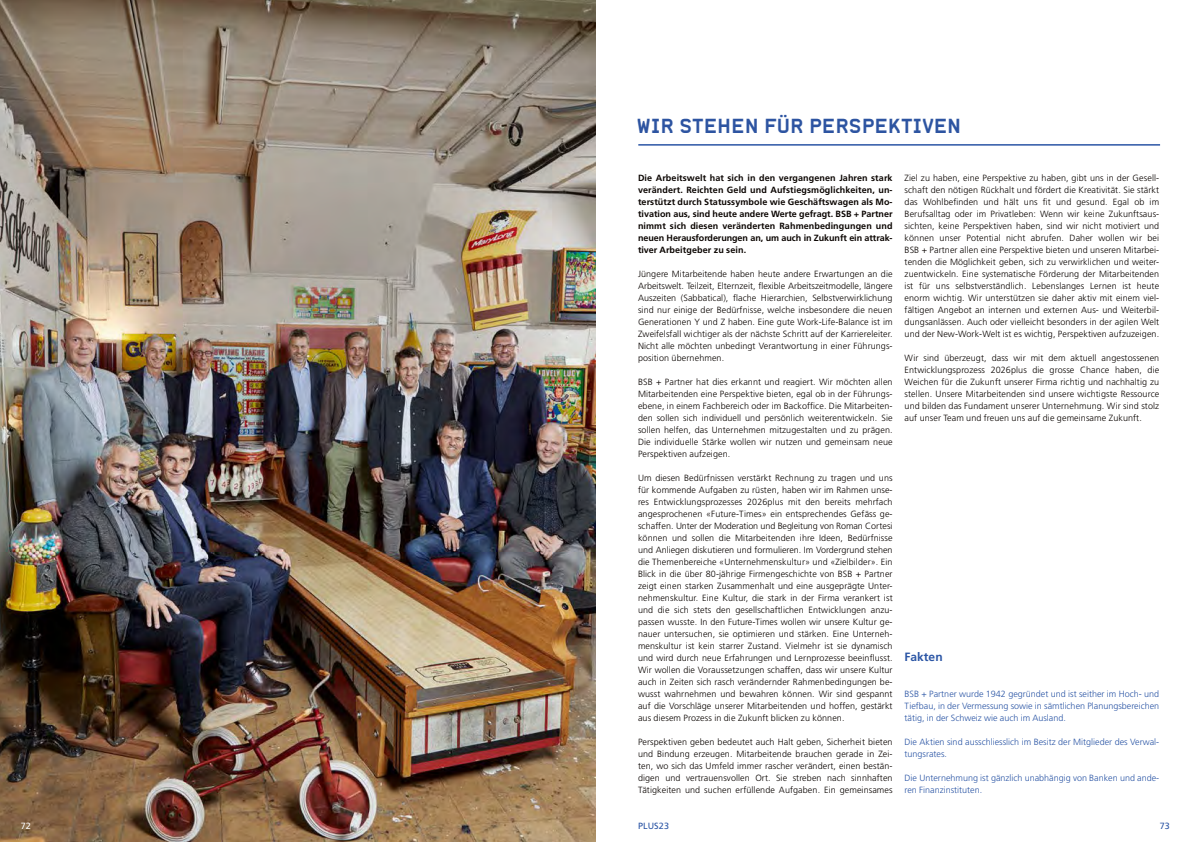
<style>
.page{position:relative;width:1191px;height:842px;background:#fff}
.page>*{position:absolute;margin:0;border:0;box-sizing:border-box;transform-origin:0 0}
.t1{font:700 20px "Alpha Headline Pro";color:#2d54a1}
.t2{font:700 12px "Frutiger LT Pro";color:#2b55a5}
.t3{font:300 9px/12px "Frutiger LT Pro";letter-spacing:.01em;color:#0a0400;text-align:justify}
.t4{font:700 9px/12px "Frutiger LT Pro";letter-spacing:-.01em;color:#0a0400;text-align:justify}
.t5{font:300 9px/12px "Frutiger LT Pro";color:#2b55a5}
.t6{font:9px "Frutiger LT Pro";letter-spacing:.01em;color:#2b55a5}
.t7{font:9px "Frutiger LT Pro";color:#fff}
</style>
<div class="page">
<img style="left:0;top:0;width:595px;height:842px">
<hr style="left:638px;top:144px;width:522px;height:2px;background:#2b55a5">
<p class="t7" style="left:21px;top:820px;width:12px">72</p>
<h1 class="t1" style="left:637px;top:114px;width:326px">WIR STEHEN FÜR PERSPEKTIVEN</h1>
<p class="t4" style="left:638px;top:172px;width:256px">Die Arbeitswelt hat sich in den vergangenen Jahren stark verändert. Reichten Geld und Aufstiegsmöglichkeiten, un&shy;terstützt durch Statussymbole wie Geschäftswagen als Mo&shy;tivation aus, sind heute andere Werte gefragt. BSB + Partner nimmt sich diesen veränderten Rahmenbedingungen und neuen Herausforderungen an, um auch in Zukunft ein attrak&shy;tiver Arbeitgeber zu sein.</p>
<p class="t3" style="left:638px;top:268px;width:256px">Jüngere Mitarbeitende haben heute andere Erwartungen an die Arbeitswelt. Teilzeit, Elternzeit, flexible Arbeitszeitmodelle, längere Auszeiten (Sabbatical), flache Hierarchien, Selbstverwirklichung sind nur einige der Bedürfnisse, welche insbesondere die neuen Generationen Y und Z haben. Eine gute Work-Life-Balance ist im Zweifelsfall wichtiger als der nächste Schritt auf der Karriereleiter.<br>Nicht alle möchten unbedingt Verantwortung in einer Führungs&shy;position übernehmen.</p>
<p class="t3" style="left:638px;top:376px;width:256px">BSB + Partner hat dies erkannt und reagiert. Wir möchten allen Mitarbeitenden eine Perspektive bieten, egal ob in der Führungs&shy;ebene, in einem Fachbereich oder im Backoffice. Die Mitarbeiten&shy;den sollen sich individuell und persönlich weiterentwickeln. Sie sollen helfen, das Unternehmen mitzugestalten und zu prägen.<br>Die individuelle Stärke wollen wir nutzen und gemeinsam neue Perspektiven aufzeigen.</p>
<p class="t3" style="left:638px;top:472px;width:256px">Um diesen Bedürfnissen verstärkt Rechnung zu tragen und uns für kommende Aufgaben zu rüsten, haben wir im Rahmen unse&shy;res Entwicklungsprozesses 2026plus mit den bereits mehrfach angesprochenen «Future-Times» ein entsprechendes Gefäss ge&shy;schaffen. Unter der Moderation und Begleitung von Roman Cortesi können und sollen die Mitarbeitenden ihre Ideen, Bedürfnisse und Anliegen diskutieren und formulieren. Im Vordergrund stehen die Themenbereiche «Unternehmenskultur» und «Zielbilder». Ein Blick in die über 80-jährige Firmengeschichte von BSB + Partner zeigt einen starken Zusammenhalt und eine ausgeprägte Unter&shy;nehmenskultur. Eine Kultur, die stark in der Firma verankert ist und die sich stets den gesellschaftlichen Entwicklungen anzu&shy;passen wusste. In den Future-Times wollen wir unsere Kultur ge&shy;nauer untersuchen, sie optimieren und stärken. Eine Unterneh&shy;menskultur ist kein starrer Zustand. Vielmehr ist sie dynamisch und wird durch neue Erfahrungen und Lernprozesse beeinflusst.<br>Wir wollen die Voraussetzungen schaffen, dass wir unsere Kultur auch in Zeiten sich rasch verändernder Rahmenbedingungen be&shy;wusst wahrnehmen und bewahren können. Wir sind gespannt auf die Vorschläge unserer Mitarbeitenden und hoffen, gestärkt aus diesem Prozess in die Zukunft blicken zu können.</p>
<p class="t3" style="left:638px;top:736px;width:256px">Perspektiven geben bedeutet auch Halt geben, Sicherheit bieten und Bindung erzeugen. Mitarbeitende brauchen gerade in Zei&shy;ten, wo sich das Umfeld immer rascher verändert, einen bestän&shy;digen und vertrauensvollen Ort. Sie streben nach sinnhaften Tätigkeiten und suchen erfüllende Aufgaben. Ein gemeinsames</p>
<p class="t3" style="left:904px;top:172px;width:256px">Ziel zu haben, eine Perspektive zu haben, gibt uns in der Gesell&shy;schaft den nötigen Rückhalt und fördert die Kreativität. Sie stärkt das Wohlbefinden und hält uns fit und gesund. Egal ob im Berufsalltag oder im Privatleben: Wenn wir keine Zukunftsaus&shy;sichten, keine Perspektiven haben, sind wir nicht motiviert und können unser Potential nicht abrufen. Daher wollen wir bei BSB + Partner allen eine Perspektive bieten und unseren Mitarbei&shy;tenden die Möglichkeit geben, sich zu verwirklichen und weiter&shy;zuentwickeln. Eine systematische Förderung der Mitarbeitenden ist für uns selbstverständlich. Lebenslanges Lernen ist heute enorm wichtig. Wir unterstützen sie daher aktiv mit einem viel&shy;fältigen Angebot an internen und externen Aus- und Weiterbil&shy;dungsanlässen. Auch oder vielleicht besonders in der agilen Welt und der New-Work-Welt ist es wichtig, Perspektiven aufzuzeigen.</p>
<p class="t3" style="left:904px;top:352px;width:256px">Wir sind überzeugt, dass wir mit dem aktuell angestossenen Entwicklungsprozess 2026plus die grosse Chance haben, die Weichen für die Zukunft unserer Firma richtig und nachhaltig zu stellen. Unsere Mitarbeitenden sind unsere wichtigste Ressource und bilden das Fundament unserer Unternehmung. Wir sind stolz auf unser Team und freuen uns auf die gemeinsame Zukunft.</p>
<h2 class="t2" style="left:904px;top:650px;width:40px">Fakten</h2>
<p class="t5" style="left:904px;top:688px;width:256px;text-align:justify">BSB + Partner wurde 1942 gegründet und ist seither im Hoch- und Tiefbau, in der Vermessung sowie in sämtlichen Planungsbereichen tätig, in der Schweiz wie auch im Ausland.</p>
<p class="t5" style="left:904px;top:736px;width:256px">Die Aktien sind ausschliesslich im Besitz der Mitglieder des Verwal&shy;tungsrates.</p>
<p class="t5" style="left:904px;top:772px;width:256px">Die Unternehmung ist gänzlich unabhängig von Banken und ande&shy;ren Finanzinstituten.</p>
<p class="t6" style="left:638px;top:820px;width:32px">PLUS23</p>
<p class="t6" style="left:1159px;top:820px;width:12px">73</p>
</div>
